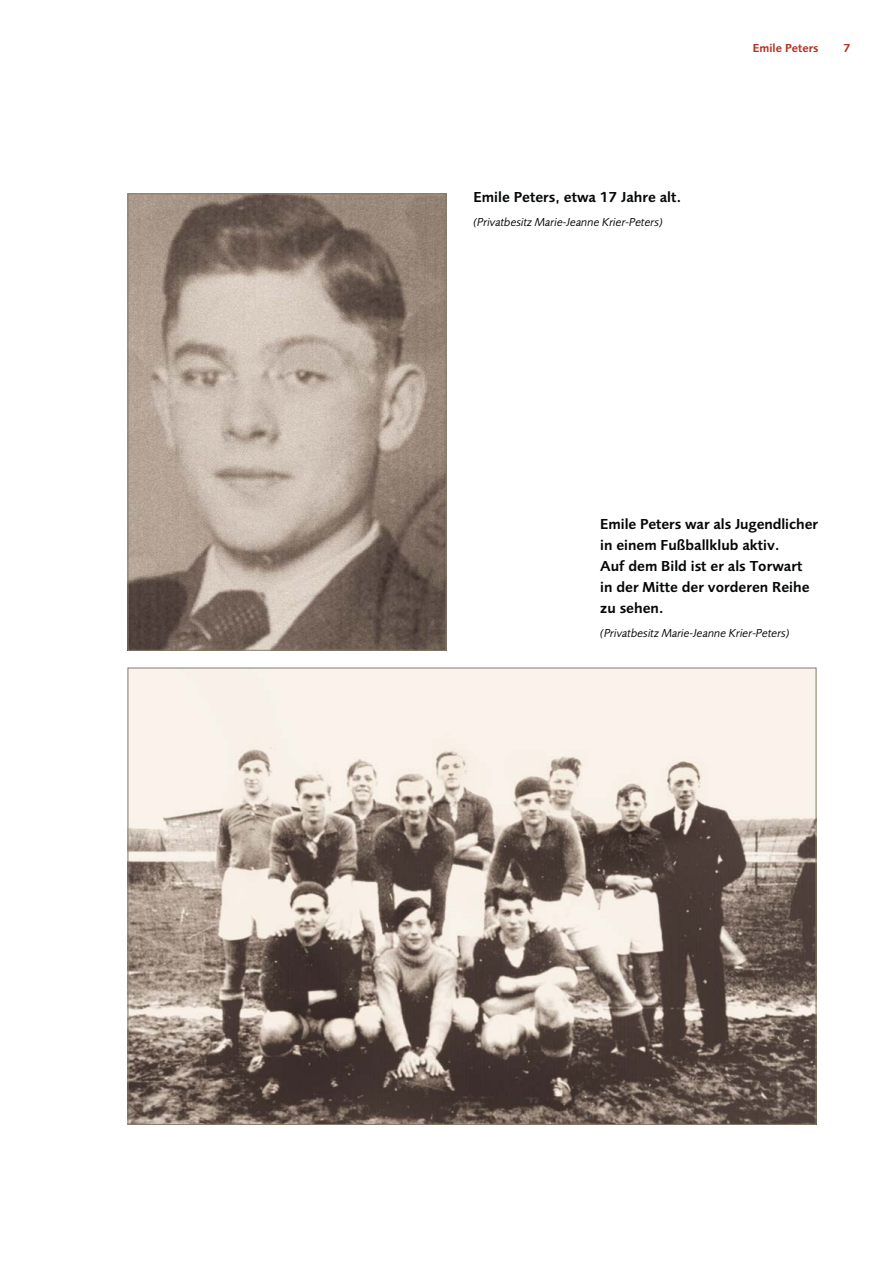
<style>
.page{position:relative;width:893px;height:1263px;background:#fff}
.page>*{position:absolute;margin:0;border:0;box-sizing:border-box;transform-origin:0 0}
.t1{font:15px/21px "Foundry Sans Demi CE";color:#060808}
.t2{font:12px "Foundry Sans Book Italic CE";color:#060808}
.t3{font:12px "Foundry Sans Demi CE";color:#b23120}
</style>
<div class="page">
<img style="left:130px;top:195px;width:314px;height:454px">
<div style="left:128px;top:193px;width:318px;height:458px;border:1px solid #817c6b"></div>
<img style="left:130px;top:670px;width:684px;height:453px">
<p class="t1" style="left:473px;top:186px;width:209px">Emile Peters, etwa 17 Jahre alt.</p>
<p class="t2" style="left:473px;top:215px;width:191px">(Privatbesitz Marie-Jeanne Krier-Peters)</p>
<p class="t3" style="left:753px;top:41px;width:67px">Emile Peters</p>
<p class="t3" style="left:843px;top:41px;width:8px">7</p>
<p class="t1" style="left:600px;top:513px;width:219px">Emile Peters war als Jugendlicher in einem Fußballklub aktiv.<br>Auf dem Bild ist er als Torwart in der Mitte der vorderen Reihe zu sehen.</p>
<p class="t2" style="left:600px;top:625px;width:191px">(Privatbesitz Marie-Jeanne Krier-Peters)</p>
</div>
